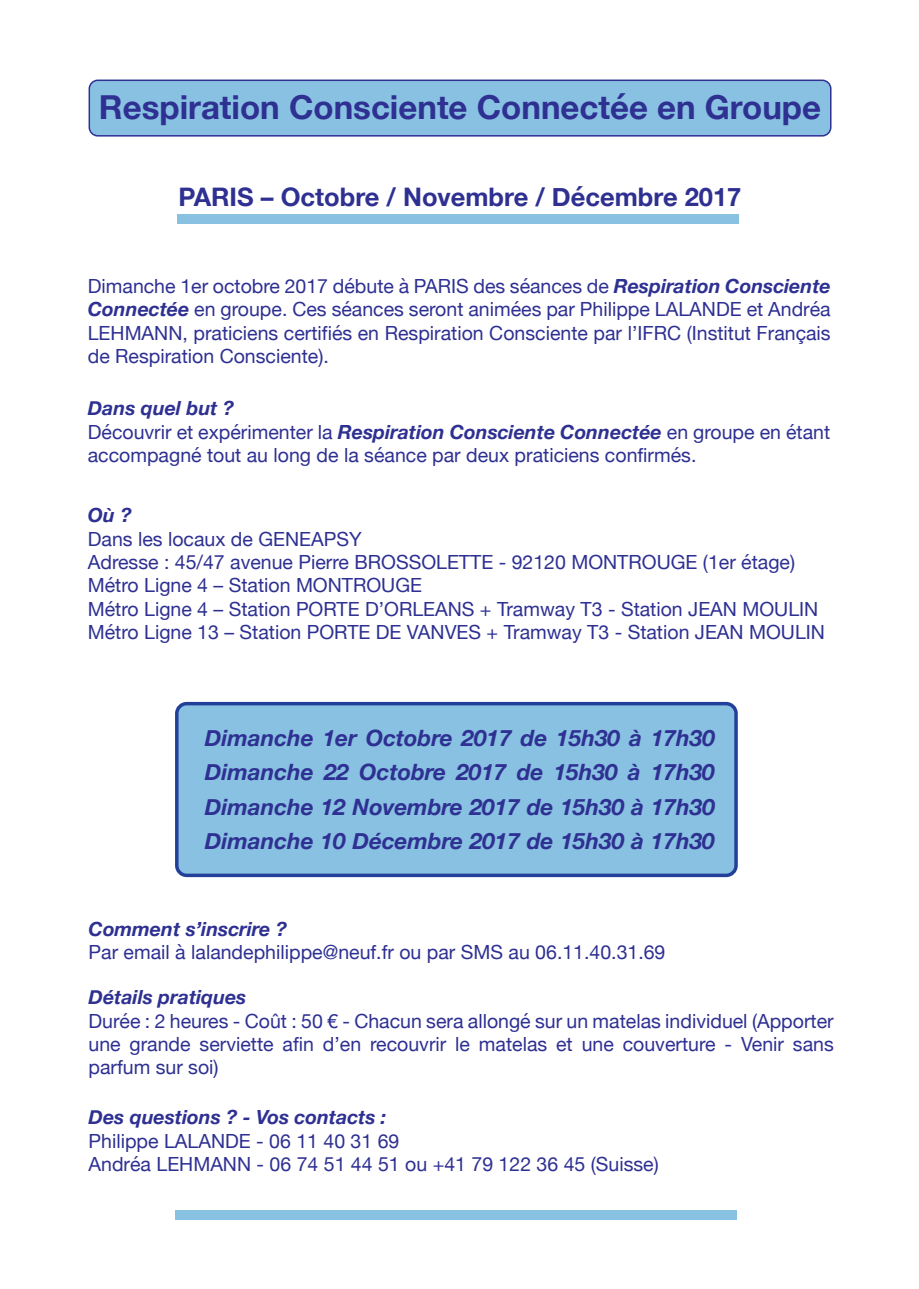
<style>
.page{position:relative;width:919px;height:1289px;background:#fff}
.page>*{position:absolute;margin:0;border:0;box-sizing:border-box;transform-origin:0 0}
.t1{font:700 33px "Helvetica Neue";color:#2e3092}
.t2{font:700 25.5px "Helvetica Neue";color:#2e3092}
.t3{font:italic 700 22.5px/34.5px "Helvetica Neue";color:#2e3092;text-align:justify}
.t4{font:19.5px/23.4px "Helvetica Neue";color:#2e3092}
.t5{font:italic 700 19.5px "Helvetica Neue";color:#2e3092}
.s1{font-weight:700;font-style:italic}
</style>
<div class="page">
<div style="left:177px;top:703px;width:559px;height:172px;background:#89c1e2;border-radius:10px"></div>
<div style="left:175px;top:702px;width:562px;height:175px;border:3px solid #223f99;border-radius:10px"></div>
<div style="left:89px;top:80px;width:741px;height:56px;background:#89c1e2;border-radius:9px"></div>
<div style="left:89px;top:80px;width:742px;height:57px;border:2px solid #2e3092;border-radius:9px"></div>
<div style="left:177px;top:214px;width:561px;height:9px;background:#89c1e2"></div>
<div style="left:175px;top:1210px;width:561px;height:9px;background:#89c1e2"></div>
<h1 class="t1" style="left:99px;top:81px;width:723px">Respiration Consciente Connectée en Groupe</h1>
<h2 class="t2" style="left:179px;top:177px;width:564px">PARIS – Octobre / Novembre / Décembre 2017</h2>
<p class="t4" style="left:88px;top:275px;width:744px;text-align:justify">Dimanche 1er octobre 2017 débute à PARIS des séances de <span class="s1">Respiration Consciente Connectée</span> en groupe. Ces séances seront animées par Philippe LALANDE et Andréa LEHMANN, praticiens certifiés en Respiration Consciente par l’IFRC (Institut Français de Respiration Consciente).</p>
<p class="t4" style="left:88px;top:398px;width:743px"><span class="s1">Dans quel but ?<br></span>Découvrir et expérimenter la <span class="s1">Respiration Consciente Connectée</span> en groupe en étant accompagné tout au long de la séance par deux praticiens confirmés.</p>
<p class="t5" style="left:88px;top:500px;width:45px">Où ?</p>
<p class="t4" style="left:88px;top:528px;width:738px">Dans les locaux de GENEAPSY<br>Adresse : 45/47 avenue Pierre BROSSOLETTE - 92120 MONTROUGE (1er étage)<br>Métro Ligne 4 – Station MONTROUGE<br>Métro Ligne 4 – Station PORTE D’ORLEANS + Tramway T3 - Station JEAN MOULIN Métro Ligne 13 – Station PORTE DE VANVES + Tramway T3 - Station JEAN MOULIN</p>
<p class="t3" style="left:205px;top:721px;width:511px">Dimanche 1er Octobre 2017 de 15h30 à 17h30<br>Dimanche 22 Octobre 2017 de 15h30 à 17h30<br>Dimanche 12 Novembre 2017 de 15h30 à 17h30<br>Dimanche 10 Décembre 2017 de 15h30 à 17h30</p>
<p class="t5" style="left:89px;top:913px;width:200px">Comment s’inscrire ?</p>
<p class="t4" style="left:89px;top:941px;width:578px">Par email à lalandephilippe@neuf.fr ou par SMS au 06.11.40.31.69</p>
<p class="t5" style="left:89px;top:981px;width:159px">Détails pratiques</p>
<p class="t4" style="left:89px;top:1010px;width:746px;text-align:justify">Durée : 2 heures - Coût : 50 € - Chacun sera allongé sur un matelas individuel (Apporter une grande serviette afin d’en recouvrir le matelas et une couverture - Venir sans parfum sur soi)</p>
<p class="t5" style="left:89px;top:1101px;width:299px">Des questions ? - Vos contacts :</p>
<p class="t4" style="left:89px;top:1130px;width:571px">Philippe LALANDE - 06 11 40 31 69<br>Andréa LEHMANN - 06 74 51 44 51 ou +41 79 122 36 45 (Suisse)</p>
</div>
